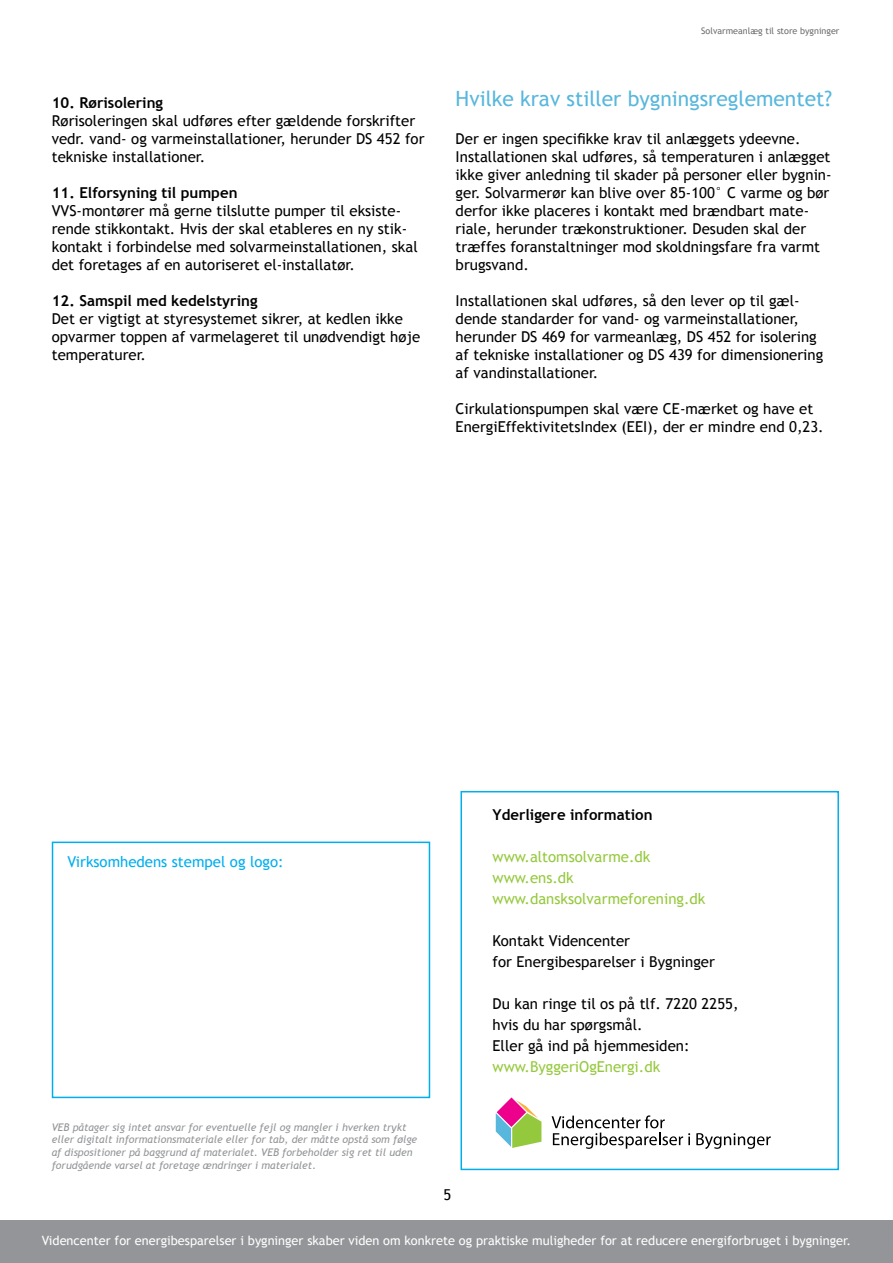
<style>
.page{position:relative;width:893px;height:1263px;background:#fff}
.page>*{position:absolute;margin:0;border:0;box-sizing:border-box;transform-origin:0 0}
.t1{font:21px "Trebuchet MS";color:#58b7dd}
.t2{font:15px/18px "Trebuchet MS";color:#000}
.t3{font:700 15px "Trebuchet MS";color:#000}
.t4{font:15px/21px "Trebuchet MS";color:#95c93d}
.t5{font:15px "Trebuchet MS";color:#00aeef}
.t6{font:12.75px "Trebuchet MS";color:#fff}
.t7{font:italic 10.5px/12.6px "Trebuchet MS";color:#939598}
.t8{font:9px "Trebuchet MS";color:#6d6e71}
</style>
<div class="page">
<div style="left:52px;top:841px;width:378px;height:257px;border:2px solid #00aeef"></div>
<svg style="left:496px;top:1097px;width:45px;height:51px"></svg>
<svg style="left:552px;top:1115px;width:138px;height:34px"></svg>
<svg style="left:696px;top:1133px;width:75px;height:16px"></svg>
<div style="left:460px;top:791px;width:379px;height:379px;border:2px solid #00aeef"></div>
<div style="left:0;top:1221px;width:893px;height:42px;background:#939598"></div>
<p class="t3" style="left:52px;top:93px;width:113px">10. Rørisolering</p>
<p class="t2" style="left:52px;top:112px;width:374px">Rørisoleringen skal udføres efter gældende forskrifter vedr. vand- og varmeinstallationer, herunder DS 452 for tekniske installationer.</p>
<p class="t3" style="left:52px;top:183px;width:187px">11. Elforsyning til pumpen</p>
<p class="t2" style="left:52px;top:202px;width:367px">VVS-montører må gerne tilslutte pumper til eksiste&shy;rende stikkontakt. Hvis der skal etableres en ny stik&shy;kontakt i forbindelse med solvarmeinstallationen, skal det foretages af en autoriseret el-installatør.</p>
<p class="t3" style="left:52px;top:291px;width:207px">12. Samspil med kedelstyring</p>
<p class="t2" style="left:52px;top:310px;width:370px">Det er vigtigt at styresystemet sikrer, at kedlen ikke opvarmer toppen af varmelageret til unødvendigt høje temperaturer.</p>
<p class="t8" style="left:701px;top:26px;width:140px">Solvarmeanlæg til store bygninger</p>
<h1 class="t1" style="left:456px;top:86px;width:378px">Hvilke krav stiller bygningsreglementet?</h1>
<p class="t2" style="left:456px;top:130px;width:378px">Der er ingen specifikke krav til anlæggets ydeevne.<br>Installationen skal udføres, så temperaturen i anlægget ikke giver anledning til skader på personer eller bygnin&shy;ger. Solvarmerør kan blive over 85-100° C varme og bør derfor ikke placeres i kontakt med brændbart mate&shy;riale, herunder trækonstruktioner. Desuden skal der træffes foranstaltninger mod skoldningsfare fra varmt brugsvand.</p>
<p class="t2" style="left:456px;top:292px;width:369px">Installationen skal udføres, så den lever op til gæl&shy;dende standarder for vand- og varmeinstallationer, herunder DS 469 for varmeanlæg, DS 452 for isolering af tekniske installationer og DS 439 for dimensionering af vandinstallationer.</p>
<p class="t2" style="left:456px;top:400px;width:370px">Cirkulationspumpen skal være CE-mærket og have et<br>EnergiEffektivitetsIndex (EEI), der er mindre end 0,23.</p>
<p class="t5" style="left:67px;top:852px;width:218px">Virksomhedens stempel og logo:</p>
<p class="t7" style="left:52px;top:1121px;width:367px">VEB påtager sig intet ansvar for eventuelle fejl og mangler i hverken trykt eller digitalt informationsmateriale eller for tab, der måtte opstå som følge af dispositioner på baggrund af materialet. VEB forbeholder sig ret til uden forudgående varsel at foretage ændringer i materialet.</p>
<p class="t2" style="left:443px;top:1186px;width:9px">5</p>
<p class="t3" style="left:493px;top:805px;width:161px">Yderligere information</p>
<p class="t4" style="left:493px;top:847px;width:214px">www.altomsolvarme.dk www.ens.dk www.dansksolvarmeforening.dk</p>
<p class="t2" style="left:493px;top:931px;width:224px;line-height:21px">Kontakt Videncenter<br>for Energibesparelser i Bygninger</p>
<p class="t2" style="left:493px;top:994px;width:247px;line-height:21px">Du kan ringe til os på tlf. 7220 2255, hvis du har spørgsmål.<br>Eller gå ind på hjemmesiden:</p>
<p class="t4" style="left:493px;top:1057px;width:169px">www.ByggeriOgEnergi.dk</p>
<p class="t6" style="left:42px;top:1233px;width:811px">Videncenter for energibesparelser i bygninger skaber viden om konkrete og praktiske muligheder for at reducere energiforbruget i bygninger.</p>
</div>
